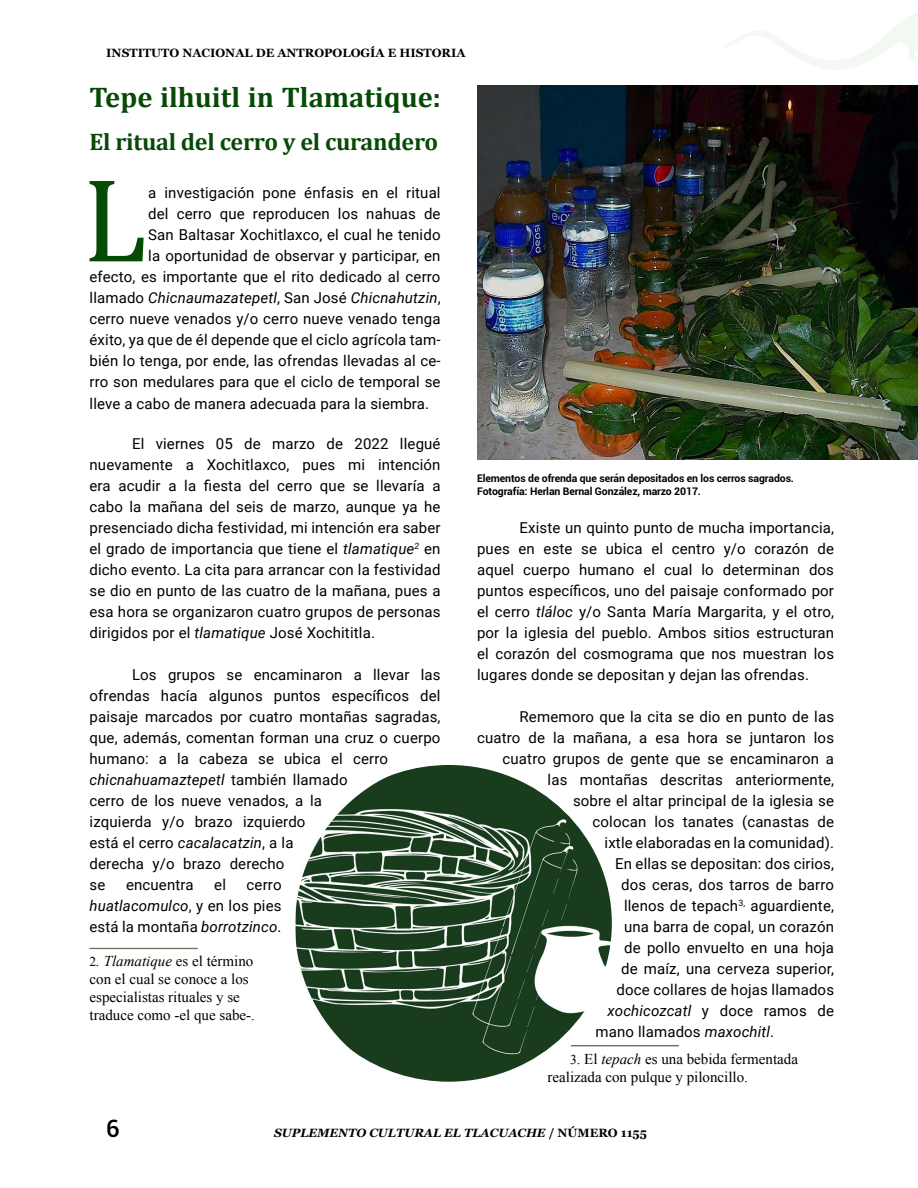
<style>
.page{position:relative;width:918px;height:1188px;background:#fff}
.page>*{position:absolute;margin:0;border:0;box-sizing:border-box;transform-origin:0 0}
.t1{font:120.45px "Cambria";color:#054a05}
.t2{font:700 28.5px "Cambria";color:#054a05}
.t3{font:700 24px "Cambria";letter-spacing:-.01em;color:#054a05}
.t4{font:500 24px "Roboto";color:#000}
.t5{font:15px/21px "Roboto";letter-spacing:.01em;color:#000;text-align:justify}
.t6{font:15px/18px "Times New Roman";color:#000}
.t7{font:italic 15px "Roboto";letter-spacing:.01em;color:#000}
.t8{font:italic 700 12px "Georgia";color:#000}
.t9{font:700 12px "Georgia";color:#000}
.t10{font:700 10.5px/13.5px "Roboto";letter-spacing:-.01em;color:#000}
.s1{font-style:normal}
.s2{font-style:italic}
.s3{font-size:13.5px}
</style>
<div class="page">
<img style="left:477px;top:85px;width:441px;height:374px">
<hr style="left:571px;top:1045px;width:108px;height:1px;background:#7a6b59">
<hr style="left:571px;top:1046px;width:108px;height:1px;background:#7a6b59">
<img style="left:296px;top:765px;width:316px;height:317px">
<hr style="left:90px;top:948px;width:108px;height:1px;background:#7a6b59">
<svg style="left:723px;top:13px;width:195px;height:57px"></svg>
<p class="t9" style="left:106px;top:43px;width:361px">INSTITUTO NACIONAL DE ANTROPOLOGÍA E HISTORIA</p>
<h2 class="t2" style="left:90px;top:80px;width:353px">Tepe ilhuitl in Tlamatique:</h2>
<h3 class="t3" style="left:90px;top:127px;width:350px">El ritual del cerro y el curandero</h3>
<h1 class="t1" style="left:82px;top:147px;width:66px">L</h1>
<p class="t5" style="left:148px;top:182px;width:294px">a investigación pone énfasis en el ritual</p>
<p class="t5" style="left:148px;top:203px;width:294px">del cerro que reproducen los nahuas de</p>
<p class="t5" style="left:148px;top:224px;width:294px">San Baltasar Xochitlaxco, el cual he tenido</p>
<p class="t5" style="left:148px;top:245px;width:294px">la oportunidad de observar y participar, en</p>
<p class="t5" style="left:90px;top:266px;width:352px">efecto, es importante que el rito dedicado al cerro</p>
<p class="t7" style="left:90px;top:287px;width:353px"><span class="s1">llamado</span> Chicnaumazatepetl<span class="s1">, San José</span> Chicnahutzin<span class="s1">,</span></p>
<p class="t5" style="left:90px;top:308px;width:353px">cerro nueve venados y/o cerro nueve venado tenga</p>
<p class="t5" style="left:90px;top:329px;width:353px">éxito, ya que de él depende que el ciclo agrícola tam-</p>
<p class="t5" style="left:90px;top:350px;width:353px">bién lo tenga, por ende, las ofrendas llevadas al ce-</p>
<p class="t5" style="left:90px;top:371px;width:353px">rro son medulares para que el ciclo de temporal se</p>
<p class="t5" style="left:90px;top:393px;width:341px">lleve a cabo de manera adecuada para la siembra.</p>
<p class="t5" style="left:90px;top:433px;width:353px;text-indent:43px">El viernes 05 de marzo de 2022 llegué nuevamente a Xochitlaxco, pues mi intención era acudir a la fiesta del cerro que se llevaría a cabo la mañana del seis de marzo, aunque ya he presenciado dicha festividad, mi intención era saber el grado de importancia que tiene el <span class="s2">tlamatique</span><sup>2</sup> en dicho evento. La cita para arrancar con la festividad se dio en punto de las cuatro de la mañana, pues a esa hora se organizaron cuatro grupos de personas dirigidos por el <span class="s2">tlamatique</span> José Xochititla.</p>
<p class="t5" style="left:90px;top:664px;width:353px;text-align:left;text-indent:43px">Los grupos se encaminaron a llevar las ofrendas hacía algunos puntos específicos del paisaje marcados por cuatro montañas sagradas, que, además, comentan forman una cruz o cuerpo humano: a la cabeza se ubica el cerro <span class="s2">chicnahuamaztepetl</span> también llamado<br>cerro de los nueve venados, a la<br>izquierda y/o brazo izquierdo<br>está el cerro <span class="s2">cacalacatzin</span>, a la<br>derecha y/o brazo derecho<br>se</p>
<p class="t5" style="left:126px;top:874px;width:69px">encuentra</p>
<p class="t5" style="left:214px;top:874px;width:13px">el</p>
<p class="t5" style="left:90px;top:874px;width:194px;text-indent:157px">cerro <span class="s2">huatlacomulco</span>, y en los pies está la montaña <span class="s2">borrotzinco</span>.</p>
<p class="t6" style="left:90px;top:952px;width:167px"><span class="s3">2</span><span class="s2">. Tlamatique</span> es el término con el cual se conoce a los especialistas rituales y se traduce como -el que sabe-.</p>
<p class="t10" style="left:477px;top:471px;width:318px">Elementos de ofrenda que serán depositados en los cerros sagrados.<br>Fotografía: Herlan Bernal González, marzo 2017.</p>
<p class="t5" style="left:477px;top:517px;width:359px;text-indent:43px">Existe un quinto punto de mucha importancia, pues en este se ubica el centro y/o corazón de aquel cuerpo humano el cual lo determinan dos puntos específicos, uno del paisaje conformado por el cerro <span class="s2">tláloc</span> y/o Santa María Margarita, y el otro, por la iglesia del pueblo. Ambos sitios estructuran el corazón del cosmograma que nos muestran los lugares donde se depositan y dejan las ofrendas.</p>
<p class="t5" style="left:520px;top:706px;width:316px">Rememoro que la cita se dio en punto de las</p>
<p class="t5" style="left:477px;top:727px;width:359px">cuatro de la mañana, a esa hora se juntaron los</p>
<p class="t5" style="left:503px;top:748px;width:333px">cuatro grupos de gente que se encaminaron a</p>
<p class="t5" style="left:548px;top:769px;width:288px">las montañas descritas anteriormente,</p>
<p class="t5" style="left:573px;top:790px;width:263px">sobre el altar principal de la iglesia se</p>
<p class="t5" style="left:593px;top:811px;width:243px">colocan los tanates (canastas de</p>
<p class="t5" style="left:605px;top:832px;width:231px">ixtle elaboradas en la comunidad).</p>
<p class="t5" style="left:615px;top:853px;width:221px">En ellas se depositan: dos cirios,</p>
<p class="t5" style="left:621px;top:874px;width:215px">dos ceras, dos tarros de barro</p>
<p class="t5" style="left:624px;top:895px;width:212px">llenos de tepach<sup>3,</sup> aguardiente,</p>
<p class="t5" style="left:624px;top:916px;width:211px">una barra de copal, un corazón</p>
<p class="t5" style="left:624px;top:937px;width:212px">de pollo envuelto en una hoja</p>
<p class="t5" style="left:621px;top:958px;width:215px">de maíz, una cerveza superior,</p>
<p class="t5" style="left:617px;top:979px;width:219px">doce collares de hojas llamados</p>
<p class="t7" style="left:608px;top:1000px;width:228px">xochicozcatl <span class="s1">y doce ramos de</span></p>
<p class="t5" style="left:596px;top:1021px;width:180px">mano llamados <span class="s2">maxochitl</span>.</p>
<p class="t6" style="left:548px;top:1049px;width:252px;text-indent:22px"><span class="s3">3</span>. El <span class="s2">tepach</span> es una bebida fermentada realizada con pulque y piloncillo.</p>
<h3 class="t4" style="left:106px;top:1112px;width:15px">6</h3>
<p class="t8" style="left:274px;top:1124px;width:374px">SUPLEMENTO CULTURAL EL TLACUACHE <span class="s1">/ NÚMERO 1155</span></p>
</div>
